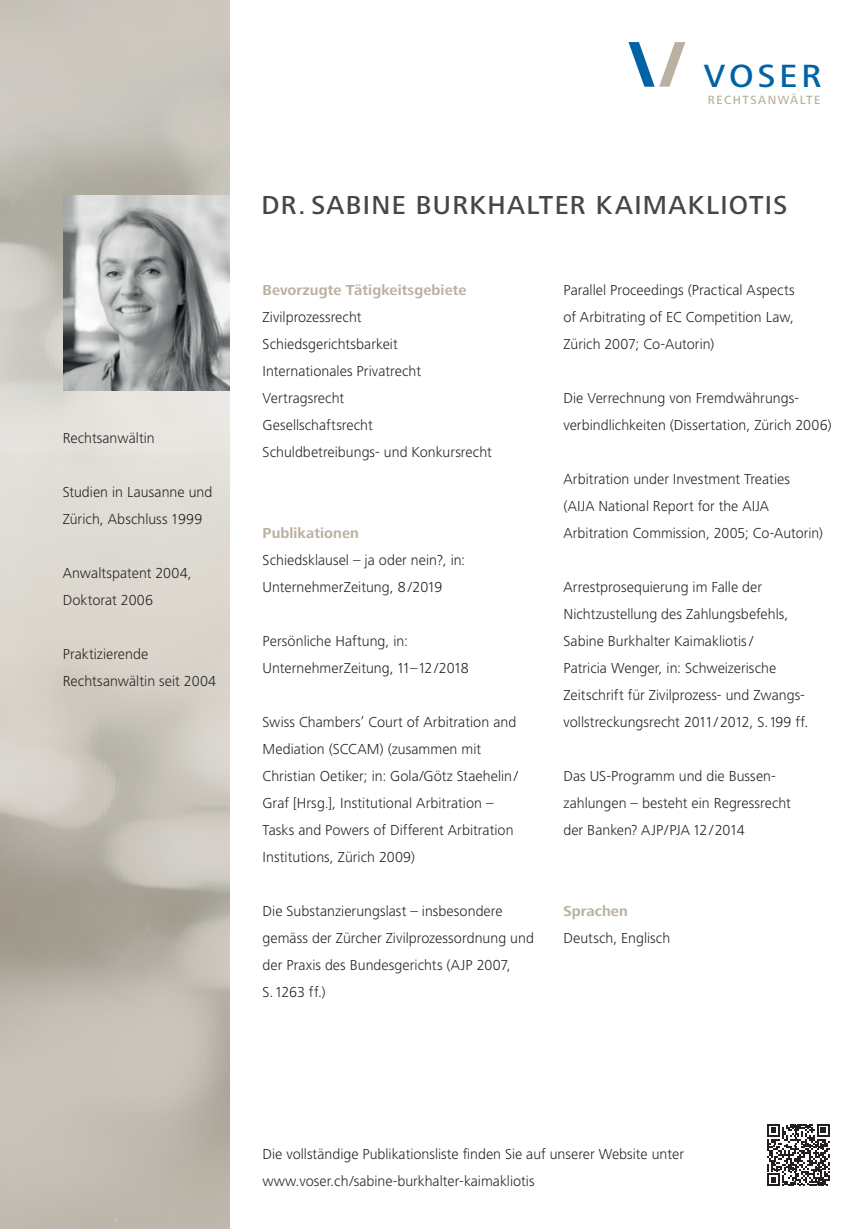
<style>
.page{position:relative;width:859px;height:1229px;background:#fff}
.page>*{position:absolute;margin:0;border:0;box-sizing:border-box;transform-origin:0 0}
.t1{font:500 33.3px "Frutiger Next LT";letter-spacing:.12em;color:#0063a5}
.t2{font:500 27px "Frutiger Next LT";letter-spacing:.05em;color:#454647}
.t3{font:300 15px/27px "Frutiger Next LT";color:#231f20}
.t4{font:700 15px "Frutiger Next LT";letter-spacing:.005em;color:#bbb1a3}
.t5{font:500 12.45px "Frutiger Next LT";letter-spacing:.12em;color:#bbb1a3}
</style>
<div class="page">
<img style="left:0;top:0;width:230px;height:621px">
<svg style="left:628px;top:42px;width:57px;height:45px"></svg>
<img style="left:64px;top:196px;width:166px;height:194px">
<svg style="left:767px;top:1124px;width:62px;height:62px"></svg>
<p class="t3" style="left:63px;top:425px;width:94px">Rechtsanwältin</p>
<p class="t3" style="left:63px;top:479px;width:151px">Studien in Lausanne und<br>Zürich, Abschluss 1999</p>
<p class="t3" style="left:63px;top:560px;width:131px">Anwaltspatent 2004,<br>Doktorat 2006</p>
<p class="t3" style="left:63px;top:641px;width:155px">Praktizierende<br>Rechtsanwältin seit 2004</p>
<h1 class="t1" style="left:704px;top:57px;width:119px">VOSER</h1>
<p class="t5" style="left:708px;top:93px;width:114px">RECHTSANWÄLTE</p>
<h2 class="t2" style="left:261px;top:190px;width:527px">DR. SABINE BURKHALTER KAIMAKLIOTIS</h2>
<p class="t4" style="left:263px;top:281px;width:205px">Bevorzugte Tätigkeitsgebiete</p>
<p class="t3" style="left:263px;top:303px;width:231px">Zivilprozessrecht<br>Schiedsgerichtsbarkeit<br>Internationales Privatrecht<br>Vertragsrecht<br>Gesellschaftsrecht<br>Schuldbetreibungs- und Konkursrecht</p>
<p class="t4" style="left:263px;top:524px;width:98px">Publikationen</p>
<p class="t3" style="left:263px;top:546px;width:204px">Schiedsklausel – ja oder nein?, in:<br>UnternehmerZeitung, 8/2019</p>
<p class="t3" style="left:263px;top:627px;width:208px">Persönliche Haftung, in:<br>UnternehmerZeitung, 11–12/2018</p>
<p class="t3" style="left:263px;top:708px;width:257px">Swiss Chambers’ Court of Arbitration and Mediation (SCCAM) (zusammen mit Christian Oetiker; in: Gola/Götz Staehelin/ Graf [Hrsg.], Institutional Arbitration – Tasks and Powers of Different Arbitration Institutions, Zürich 2009)</p>
<p class="t3" style="left:263px;top:897px;width:273px">Die Substanzierungslast – insbesondere gemäss der Zürcher Zivilprozessordnung und der Praxis des Bundesgerichts (AJP 2007,<br>S. 1263 ff.)</p>
<p class="t3" style="left:563px;top:276px;width:233px;text-align:justify">Parallel Proceedings (Practical Aspects of Arbitrating of EC Competition Law, Zürich 2007; Co-Autorin)</p>
<p class="t3" style="left:563px;top:384px;width:270px">Die Verrechnung von Fremdwährungs&shy;verbindlichkeiten (Dissertation, Zürich 2006)</p>
<p class="t3" style="left:563px;top:465px;width:261px">Arbitration under Investment Treaties (AIJA National Report for the AIJA<br>Arbitration Commission, 2005; Co-Autorin)</p>
<p class="t3" style="left:563px;top:573px;width:247px">Arrestprosequierung im Falle der Nichtzustellung des Zahlungsbefehls, Sabine Burkhalter Kaimakliotis /<br>Patricia Wenger, in: Schweizerische Zeitschrift für Zivilprozess- und Zwangs&shy;vollstreckungsrecht 2011/2012, S. 199 ff.</p>
<p class="t3" style="left:563px;top:762px;width:229px">Das US-Programm und die Bussen&shy;zahlungen – besteht ein Regressrecht der Banken? AJP/PJA 12/2014</p>
<p class="t4" style="left:563px;top:902px;width:66px">Sprachen</p>
<p class="t3" style="left:563px;top:924px;width:108px">Deutsch, Englisch</p>
<p class="t3" style="left:263px;top:1140px;width:423px">Die vollständige Publikationsliste finden Sie auf unserer Website unter www.voser.ch/sabine-burkhalter-kaimakliotis</p>
</div>
